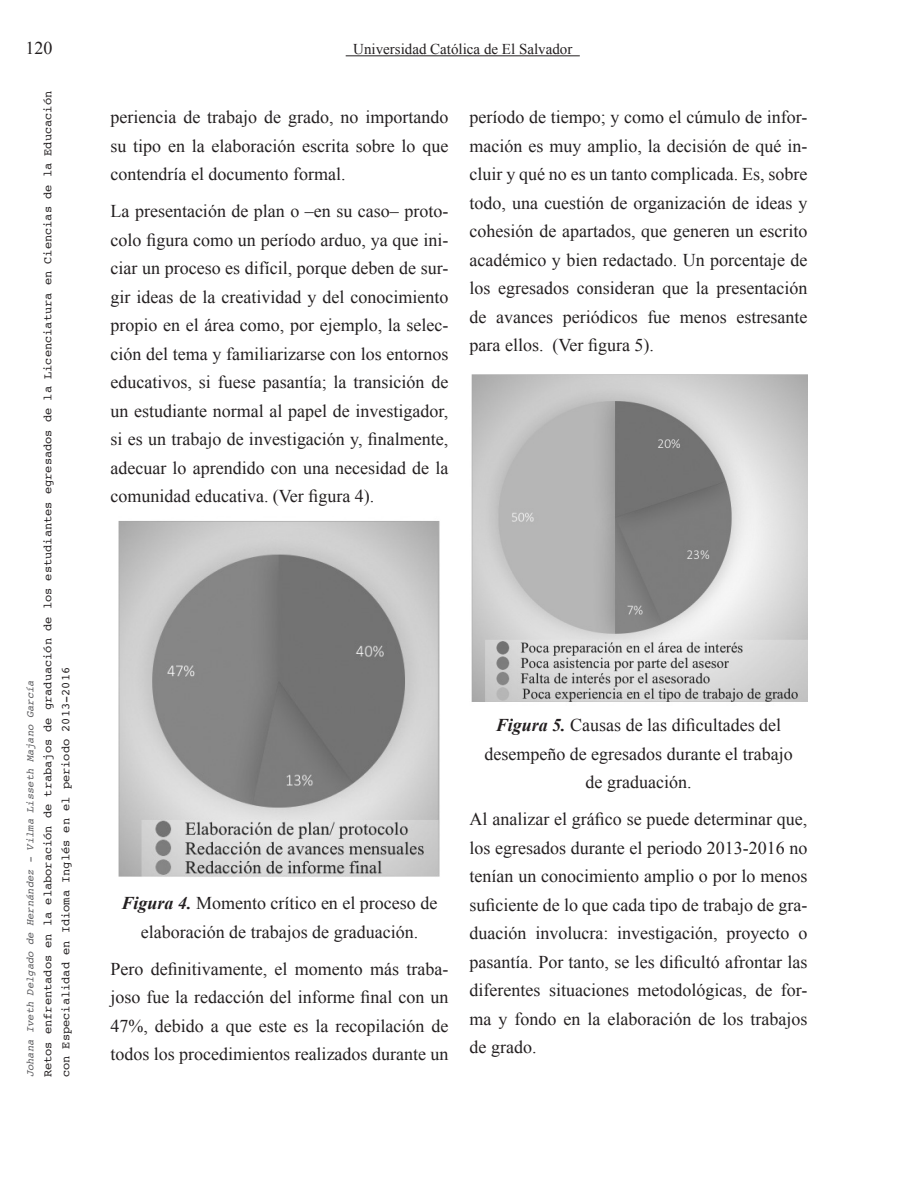
<style>
.page{position:relative;width:918px;height:1188px;background:#fff}
.page>*{position:absolute;margin:0;border:0;box-sizing:border-box;transform-origin:0 0}
.Anuario2016{font:18px/28.5px "Times New Roman";color:#231f20;text-align:justify}
.t1{font:15px "Times New Roman";color:#231f20}
.t2{font:12px/18px "Courier";color:#231f20}
.t3{font:italic 10.5px "Courier";color:#5a5a5d}
.s1{font-weight:700;font-style:italic}
</style>
<div class="page">
<hr style="left:346px;top:55px;width:234px;height:1px;background:#231f20">
<img style="left:118px;top:521px;width:322px;height:356px">
<img style="left:471px;top:374px;width:336px;height:328px">
<p class="Anuario2016" style="left:26px;top:33px;width:28px">120</p>
<p class="t1" style="left:353px;top:39px;width:221px">Universidad Católica de El Salvador</p>
<p class="t2" style="left:38px;top:1077px;width:988px;rotate:-90deg">Retos enfrentados en la elaboración de trabajos de graduación de los estudiantes egresados de la Licenciatura en Ciencias de la Educación con Especialidad en Idioma Inglés en el periodo 2013-2016</p>
<p class="t3" style="left:22px;top:1077px;width:398px;rotate:-90deg">Johana Iveth Delgado de Hernández - Vilma Lisseth Majano García</p>
<p class="Anuario2016" style="left:111px;top:102px;width:339px">periencia de trabajo de grado, no importando su tipo en la elaboración escrita sobre lo que contendría el documento formal.</p>
<p class="Anuario2016" style="left:111px;top:196px;width:339px">La presentación de plan o –en su caso– proto&shy;colo figura como un período arduo, ya que ini&shy;ciar un proceso es difícil, porque deben de sur&shy;gir ideas de la creatividad y del conocimiento propio en el área como, por ejemplo, la selec&shy;ción del tema y familiarizarse con los entornos educativos, si fuese pasantía; la transición de un estudiante normal al papel de investigador, si es un trabajo de investigación y, finalmente, adecuar lo aprendido con una necesidad de la comunidad educativa. (Ver figura 4).</p>
<p class="Anuario2016" style="left:470px;top:102px;width:339px">período de tiempo; y como el cúmulo de infor&shy;mación es muy amplio, la decisión de qué in&shy;cluir y qué no es un tanto complicada. Es, sobre todo, una cuestión de organización de ideas y cohesión de apartados, que generen un escrito académico y bien redactado. Un porcentaje de los egresados consideran que la presentación de avances periódicos fue menos estresante para ellos. (Ver figura 5).</p>
<p class="Anuario2016" style="left:121px;top:889px;width:317px;text-align:center"><span class="s1">Figura 4.</span> Momento crítico en el proceso de elaboración de trabajos de graduación.</p>
<p class="Anuario2016" style="left:111px;top:954px;width:339px">Pero definitivamente, el momento más traba&shy;joso fue la redacción del informe final con un 47%, debido a que este es la recopilación de todos los procedimientos realizados durante un</p>
<p class="Anuario2016" style="left:484px;top:711px;width:310px;text-align:center"><span class="s1">Figura 5.</span> Causas de las dificultades del desempeño de egresados durante el trabajo de graduación.</p>
<p class="Anuario2016" style="left:470px;top:805px;width:339px">Al analizar el gráfico se puede determinar que, los egresados durante el periodo 2013-2016 no tenían un conocimiento amplio o por lo menos suficiente de lo que cada tipo de trabajo de gra&shy;duación involucra: investigación, proyecto o pasantía. Por tanto, se les dificultó afrontar las diferentes situaciones metodológicas, de for&shy;ma y fondo en la elaboración de los trabajos de grado.</p>
</div>
